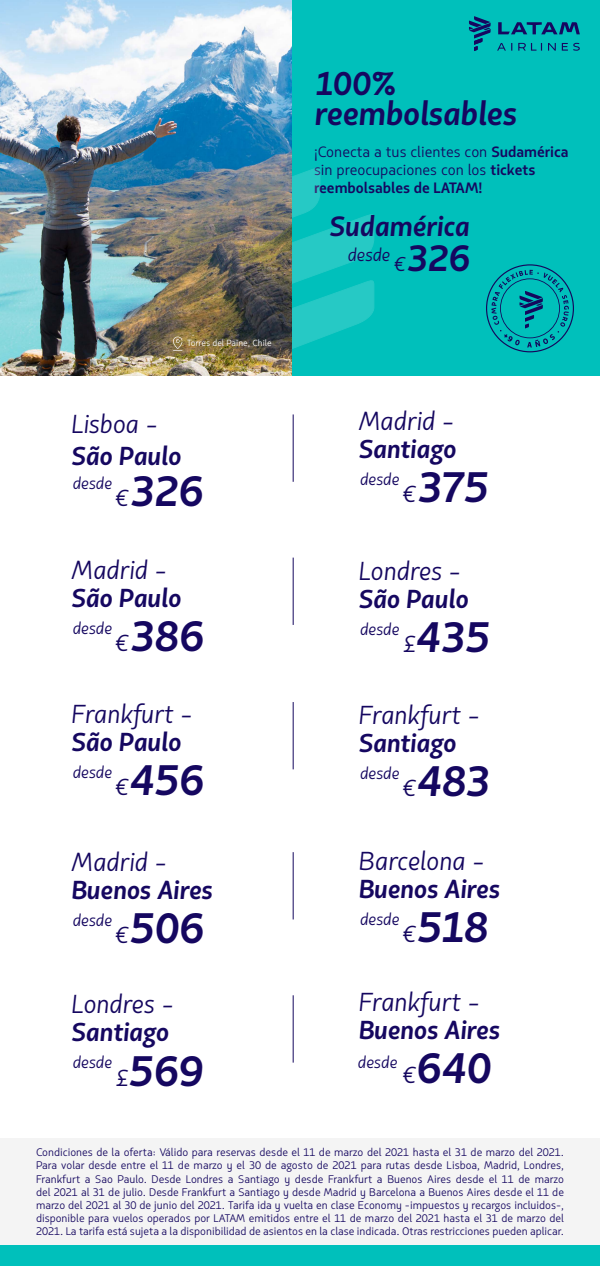
<style>
.page{position:relative;width:600px;height:1266px;background:#fff}
.page>*{position:absolute;margin:0;border:0;box-sizing:border-box;transform-origin:0 0}
.t1{font:italic 700 42.5px "Latam Sans";color:#150760}
.t2{font:italic 700 36.7px "Latam Sans";color:#150760}
.t3{font:italic 700 33px/30px "Latam Sans";color:#150760}
.t4{font:italic 700 28px "Latam Sans";color:#150760}
.t5{font:italic 700 25.9px "Latam Sans";color:#150760}
.t6{font:italic 25.9px "Latam Sans";color:#150760}
.t7{font:italic 18px "Latam Sans";color:#150760}
.t8{font:italic 16.7px "Latam Sans";color:#150760}
.t9{font:15px/18px "Latam Sans";color:#150760}
.t10{font:11px/13.2px "Latam Sans";color:#150760;text-align:justify}
.t11{font:8.9px "Latam Sans";color:#fff}
.s1{font-weight:700}
.s2{font-weight:400;font-size:20px}
.s3{font-weight:400;font-size:23.2px}
</style>
<div class="page">
<div style="left:0;top:1137px;width:600px;height:109px;background:#f4f4f4"></div>
<div style="left:288px;top:0;width:312px;height:375px;background:#00c0bb"></div>
<svg style="left:486px;top:264px;width:88px;height:88px"></svg>
<svg style="left:213px;top:168px;width:161px;height:208px"></svg>
<img style="left:0;top:0;width:292px;height:375px">
<hr style="left:293px;top:414px;width:1px;height:68px;background:#14075d">
<hr style="left:293px;top:557px;width:1px;height:68px;background:#14075d">
<hr style="left:293px;top:702px;width:1px;height:67px;background:#14075d">
<hr style="left:293px;top:852px;width:1px;height:67px;background:#14075d">
<hr style="left:293px;top:995px;width:1px;height:67px;background:#14075d">
<div style="left:0;top:1245px;width:600px;height:20px;background:#00c0bb"></div>
<svg style="left:498px;top:22px;width:82px;height:12px"></svg>
<svg style="left:469px;top:16px;width:22px;height:35px"></svg>
<svg style="left:497px;top:43px;width:83px;height:8px"></svg>
<svg style="left:173px;top:336px;width:9px;height:15px"></svg>
<h3 class="t3" style="left:315px;top:69px;width:204px">100% reembolsables</h3>
<h3 class="t9" style="left:314px;top:143px;width:256px">¡Conecta a tus clientes con <span class="s1">Sudamérica </span>sin preocupaciones con los <span class="s1">tickets reembolsables de LATAM!</span></h3>
<h3 class="t4" style="left:329px;top:207px;width:142px">Sudamérica</h3>
<p class="t11" style="left:187px;top:337px;width:86px">Torres del Paine, Chile</p>
<h3 class="t7" style="left:348px;top:243px;width:44px">desde</h3>
<h2 class="t2" style="left:395px;top:235px;width:77px"><span class="s2">€</span>326</h2>
<h3 class="t6" style="left:72px;top:407px;width:88px">Lisboa -</h3>
<h3 class="t6" style="left:359px;top:404px;width:97px">Madrid -</h3>
<h3 class="t5" style="left:71px;top:439px;width:112px">São Paulo</h3>
<h3 class="t5" style="left:359px;top:432px;width:100px">Santiago</h3>
<h1 class="t1" style="left:116px;top:463px;width:89px"><span class="s3">€</span>326</h1>
<h1 class="t1" style="left:404px;top:460px;width:86px"><span class="s3">€</span>375</h1>
<h3 class="t8" style="left:73px;top:472px;width:41px">desde</h3>
<h3 class="t8" style="left:360px;top:468px;width:41px">desde</h3>
<h3 class="t6" style="left:72px;top:553px;width:97px">Madrid -</h3>
<h3 class="t6" style="left:359px;top:554px;width:104px">Londres -</h3>
<h3 class="t5" style="left:71px;top:581px;width:112px">São Paulo</h3>
<h3 class="t5" style="left:359px;top:582px;width:112px">São Paulo</h3>
<h1 class="t1" style="left:116px;top:608px;width:90px"><span class="s3">€</span>386</h1>
<h3 class="t8" style="left:73px;top:617px;width:41px">desde</h3>
<h1 class="t1" style="left:404px;top:610px;width:88px"><span class="s3">£</span>435</h1>
<h3 class="t8" style="left:360px;top:618px;width:41px">desde</h3>
<h3 class="t6" style="left:72px;top:697px;width:123px">Frankfurt -</h3>
<h3 class="t6" style="left:359px;top:698px;width:123px">Frankfurt -</h3>
<h3 class="t5" style="left:71px;top:725px;width:112px">São Paulo</h3>
<h3 class="t5" style="left:359px;top:726px;width:100px">Santiago</h3>
<h1 class="t1" style="left:116px;top:752px;width:90px"><span class="s3">€</span>456</h1>
<h1 class="t1" style="left:404px;top:754px;width:88px"><span class="s3">€</span>483</h1>
<h3 class="t8" style="left:73px;top:761px;width:41px">desde</h3>
<h3 class="t8" style="left:360px;top:762px;width:41px">desde</h3>
<h3 class="t6" style="left:72px;top:845px;width:97px">Madrid -</h3>
<h3 class="t6" style="left:359px;top:844px;width:128px">Barcelona -</h3>
<h3 class="t5" style="left:71px;top:873px;width:143px">Buenos Aires</h3>
<h3 class="t5" style="left:359px;top:872px;width:143px">Buenos Aires</h3>
<h1 class="t1" style="left:116px;top:900px;width:90px"><span class="s3">€</span>506</h1>
<h1 class="t1" style="left:404px;top:899px;width:87px"><span class="s3">€</span>518</h1>
<h3 class="t8" style="left:73px;top:909px;width:41px">desde</h3>
<h3 class="t8" style="left:360px;top:908px;width:41px">desde</h3>
<h3 class="t6" style="left:72px;top:987px;width:104px">Londres -</h3>
<h3 class="t5" style="left:71px;top:1015px;width:100px">Santiago</h3>
<h3 class="t6" style="left:359px;top:984px;width:123px">Frankfurt -</h3>
<h3 class="t5" style="left:359px;top:1013px;width:143px">Buenos Aires</h3>
<h1 class="t1" style="left:404px;top:1040px;width:90px"><span class="s3">€</span>640</h1>
<h1 class="t1" style="left:116px;top:1042px;width:89px"><span class="s3">£</span>569</h1>
<h3 class="t8" style="left:73px;top:1051px;width:41px">desde</h3>
<h3 class="t8" style="left:358px;top:1051px;width:41px">desde</h3>
<p class="t10" style="left:36px;top:1145px;width:530px">Condiciones de la oferta: Válido para reservas desde el 11 de marzo del 2021 hasta el 31 de marzo del 2021.<br>Para volar desde entre el 11 de marzo y el 30 de agosto de 2021 para rutas desde Lisboa, Madrid, Londres, Frankfurt a Sao Paulo. Desde Londres a Santiago y desde Frankfurt a Buenos Aires desde el 11 de marzo del 2021 al 31 de julio. Desde Frankfurt a Santiago y desde Madrid y Barcelona a Buenos Aires desde el 11 de marzo del 2021 al 30 de junio del 2021. Tarifa ida y vuelta en clase Economy -impuestos y recargos incluidos-, disponible para vuelos operados por LATAM emitidos entre el 11 de marzo del 2021 hasta el 31 de marzo del 2021. La tarifa está sujeta a la disponibilidad de asientos en la clase indicada. Otras restricciones pueden aplicar.</p>
</div>
